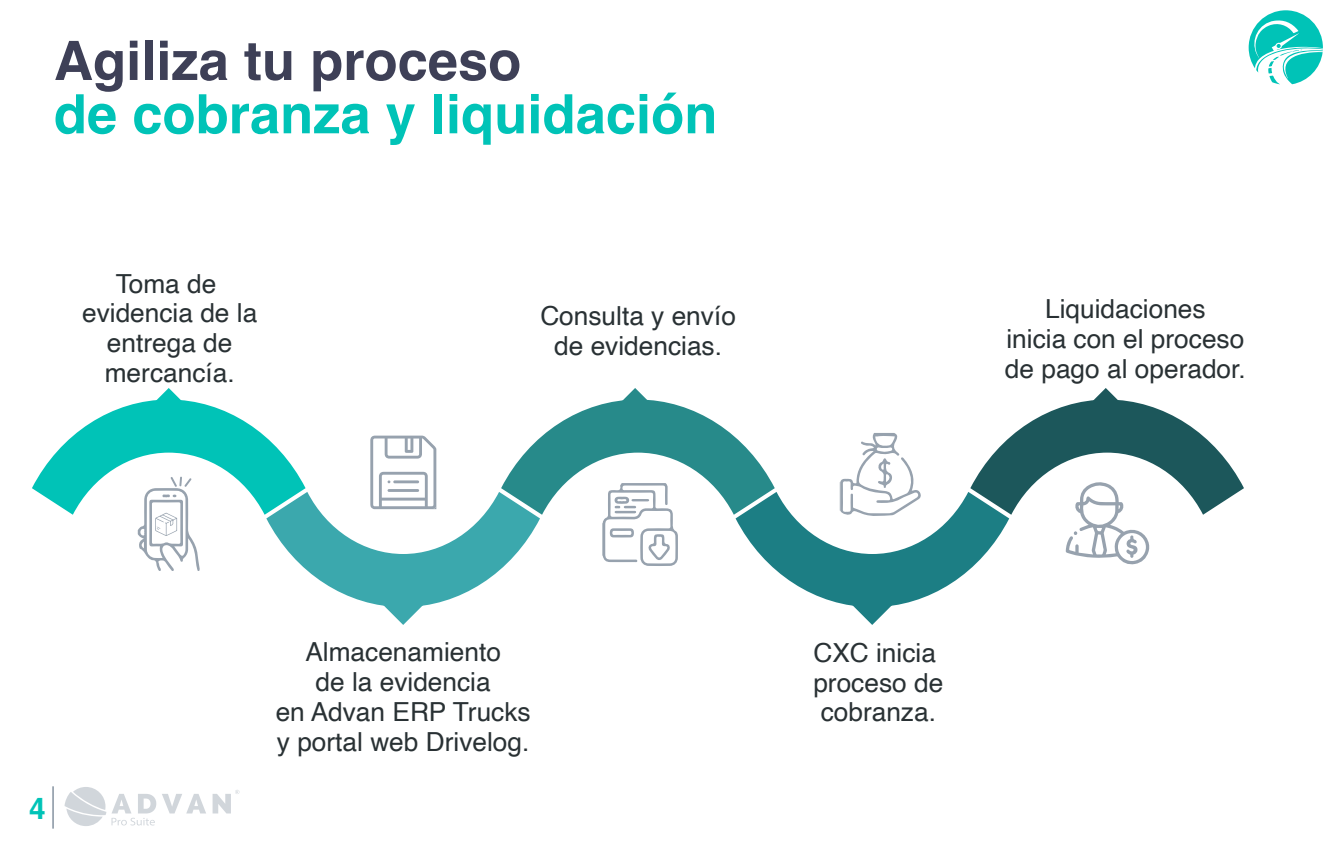
<style>
.page{position:relative;width:1340px;height:844px;background:#fff}
.page>*{position:absolute;margin:0;border:0;box-sizing:border-box;transform-origin:0 0}
.t1{font:700 54.25px "Helvetica";color:#00c3b7}
.t2{font:700 54.25px "Helvetica";color:#3e4057}
.t3{font:700 29.75px "Helvetica";color:#00c3b7}
.t4{font:26.25px/29.8px "Helvetica";color:#293134;text-align:center}
</style>
<div class="page">
<hr style="left:52px;top:786px;width:2px;height:42px;background:#97a2ae">
<svg style="left:162px;top:794px;width:44px;height:19px"></svg>
<svg style="left:212px;top:790px;width:27px;height:23px"></svg>
<svg style="left:65px;top:787px;width:91px;height:38px"></svg>
<svg style="left:1248px;top:10px;width:74px;height:74px"></svg>
<svg style="left:32px;top:388px;width:1211px;height:236px"></svg>
<h1 class="t2" style="left:54px;top:28px;width:469px">Agiliza tu proceso</h1>
<h1 class="t1" style="left:54px;top:81px;width:665px">de cobranza y liquidación</h1>
<p class="t4" style="left:82px;top:269px;width:177px">Toma de evidencia de la entrega de mercancía.</p>
<p class="t4" style="left:540px;top:302px;width:197px">Consulta y envío de evidencias.</p>
<p class="t4" style="left:1004px;top:295px;width:242px">Liquidaciones<br>inicia con el proceso de pago al operador.</p>
<p class="t3" style="left:29px;top:790px;width:18px">4</p>
<p class="t4" style="left:276px;top:638px;width:256px">Almacenamiento<br>de la evidencia<br>en Advan ERP Trucks y portal web Drivelog.</p>
<p class="t4" style="left:813px;top:638px;width:131px;text-align:left">CXC inicia proceso de cobranza.</p>
</div>
